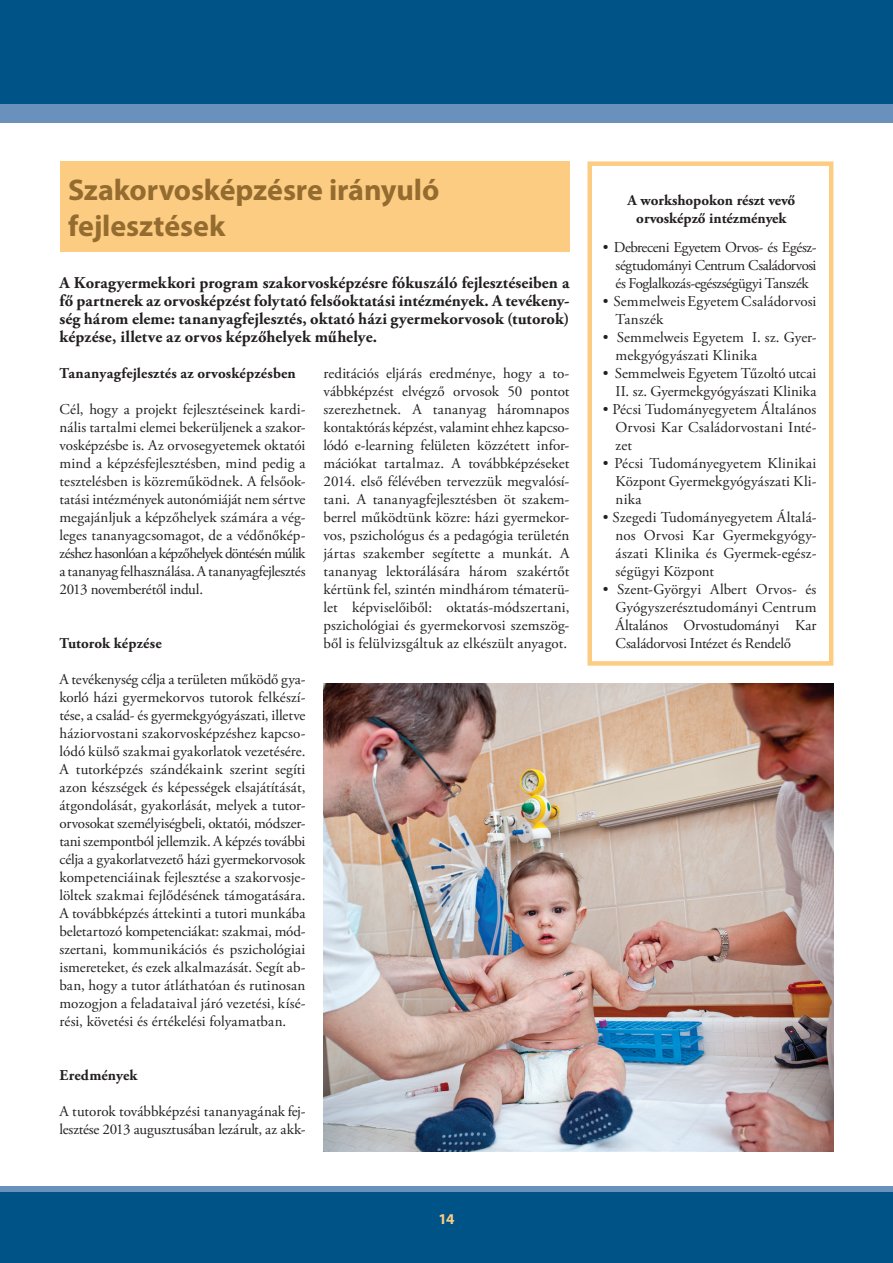
<style>
.page{position:relative;width:893px;height:1263px;background:#fff}
.page>*{position:absolute;margin:0;border:0;box-sizing:border-box;transform-origin:0 0}
.t1{font:700 30px/36px "Myriad Pro";letter-spacing:-.005em;color:#946c2f}
.t2{font:700 16.5px/18px "Adobe Garamond Pro";letter-spacing:.005em;color:#231f20;text-align:justify}
.t3{font:15px/18px "Adobe Garamond Pro";color:#231f20;text-align:justify}
.t4{font:700 15px/18px "Adobe Garamond Pro";color:#231f20;text-align:center}
.t5{font:700 15px "Myriad Pro";color:#fdcc83}
</style>
<div class="page">
<div style="left:60px;top:162px;width:509px;height:90px;background:#fdcc83"></div>
<div style="left:587px;top:161px;width:246px;height:505px;border:4px solid #fdcc83"></div>
<img style="left:323px;top:684px;width:510px;height:468px">
<div style="left:0;top:1186px;width:893px;height:77px;background:#6991bb"></div>
<div style="left:0;top:0;width:893px;height:123px;background:#6991bb"></div>
<div style="left:0;top:1192px;width:893px;height:71px;background:#005386"></div>
<div style="left:0;top:0;width:893px;height:103px;background:#005386"></div>
<h1 class="t1" style="left:68px;top:171px;width:373px">Szakorvosképzésre irányuló fejlesztések</h1>
<p class="t2" style="left:60px;top:274px;width:511px">A Koragyermekkori program szakorvosképzésre fókuszáló fejlesztéseiben a fő partnerek az orvosképzést folytató felsőoktatási intézmények. A tevékeny&shy;ség három eleme: tananyagfejlesztés, oktató házi gyermekorvosok (tutorok) képzése, illetve az orvos képzőhelyek műhelye.</p>
<p class="t4" style="left:60px;top:364px;width:238px">Tananyagfejlesztés az orvosképzésben</p>
<p class="t3" style="left:60px;top:400px;width:247px">Cél, hogy a projekt fejlesztéseinek kardi&shy;nális tartalmi elemei bekerüljenek a szakor&shy;vosképzésbe is. Az orvosegyetemek oktatói mind a képzésfejlesztésben, mind pedig a tesztelésben is közreműködnek. A felsőok&shy;tatási intézmények autonómiáját nem sértve megajánljuk a képzőhelyek számára a vég&shy;leges tananyagcsomagot, de a védőnőkép&shy;zéshez hasonlóan a képzőhelyek döntésén múlik a tananyag felhasználása. A tananyagfejlesztés 2013 novemberétől indul.</p>
<p class="t3" style="left:323px;top:364px;width:247px">reditációs eljárás eredménye, hogy a to&shy;vábbképzést elvégző orvosok 50 pontot szerezhetnek. A tananyag háromnapos kontaktórás képzést, valamint ehhez kapcso&shy;lódó e-learning felületen közzétett infor&shy;mációkat tartalmaz. A továbbképzéseket 2014. első félévében tervezzük megvalósí&shy;tani. A tananyagfejlesztésben öt szakem&shy;berrel működtünk közre: házi gyermekor&shy;vos, pszichológus és a pedagógia területén jártas szakember segítette a munkát. A tananyag lektorálására három szakértőt kértünk fel, szintén mindhárom tématerü&shy;let képviselőiből: oktatás-módszertani, pszichológiai és gyermekorvosi szemszög&shy;ből is felülvizsgáltuk az elkészült anyagot.</p>
<p class="t4" style="left:60px;top:634px;width:104px">Tutorok képzése</p>
<p class="t3" style="left:60px;top:670px;width:247px">A tevékenység célja a területen működő gya&shy;korló házi gyermekorvos tutorok felkészí&shy;tése, a család- és gyermekgyógyászati, illetve háziorvostani szakorvosképzéshez kapcso&shy;lódó külső szakmai gyakorlatok vezetésére.<br>A tutorképzés szándékaink szerint segíti azon készségek és képességek elsajátítását, átgondolását, gyakorlását, melyek a tutor&shy;orvosokat személyiségbeli, oktatói, módszer&shy;tani szempontból jellemzik. A képzés további célja a gyakorlatvezető házi gyermekorvosok kompetenciáinak fejlesztése a szakorvosje&shy;löltek szakmai fejlődésének támogatására.<br>A továbbképzés áttekinti a tutori munkába beletartozó kompetenciákat: szakmai, mód&shy;szertani, kommunikációs és pszichológiai ismereteket, és ezek alkalmazását. Segít ab&shy;ban, hogy a tutor átláthatóan és rutinosan mozogjon a feladataival járó vezetési, kísé&shy;rési, követési és értékelési folyamatban.</p>
<p class="t4" style="left:60px;top:1066px;width:80px">Eredmények</p>
<p class="t3" style="left:60px;top:1102px;width:247px">A tutorok továbbképzési tananyagának fej&shy;lesztése 2013 augusztusában lezárult, az akk-</p>
<p class="t5" style="left:439px;top:1209px;width:17px">14</p>
<p class="t4" style="left:628px;top:192px;width:169px">A workshopokon részt vevő orvosképző intézmények</p>
<p class="t3" style="left:616px;top:238px;width:202px;text-indent:-13px">• Debreceni Egyetem Orvos- és Egész&shy;ségtudományi Centrum Családorvosi és Foglalkozás-egészségügyi Tanszék</p>
<p class="t3" style="left:616px;top:292px;width:202px;text-indent:-13px">• Semmelweis EgyetemCsaládorvosi<br>Tanszék</p>
<p class="t3" style="left:616px;top:328px;width:202px;text-indent:-13px">• Semmelweis Egyetem I. sz. Gyer&shy;mekgyógyászati Klinika</p>
<p class="t3" style="left:603px;top:364px;width:215px;text-align:right">• Semmelweis Egyetem Tűzoltó utcai<br>II. sz. Gyermekgyógyászati Klinika</p>
<p class="t3" style="left:616px;top:400px;width:202px;text-indent:-13px">• Pécsi Tudományegyetem Általános Orvosi Kar Családorvostani Inté&shy;zet</p>
<p class="t3" style="left:616px;top:454px;width:202px;text-indent:-13px">• Pécsi Tudományegyetem Klinikai Központ Gyermekgyógyászati Kli&shy;nika</p>
<p class="t3" style="left:616px;top:508px;width:202px;text-indent:-13px">• Szegedi Tudományegyetem Általá&shy;nos Orvosi Kar Gyermekgyógy&shy;ászati Klinika és Gyermek-egész&shy;ségügyi Központ</p>
<p class="t3" style="left:616px;top:580px;width:202px;text-indent:-13px">• Szent-Györgyi Albert Orvos- és Gyógyszerésztudományi Centrum Általános Orvostudományi Kar Családorvosi Intézet és Rendelő</p>
</div>
